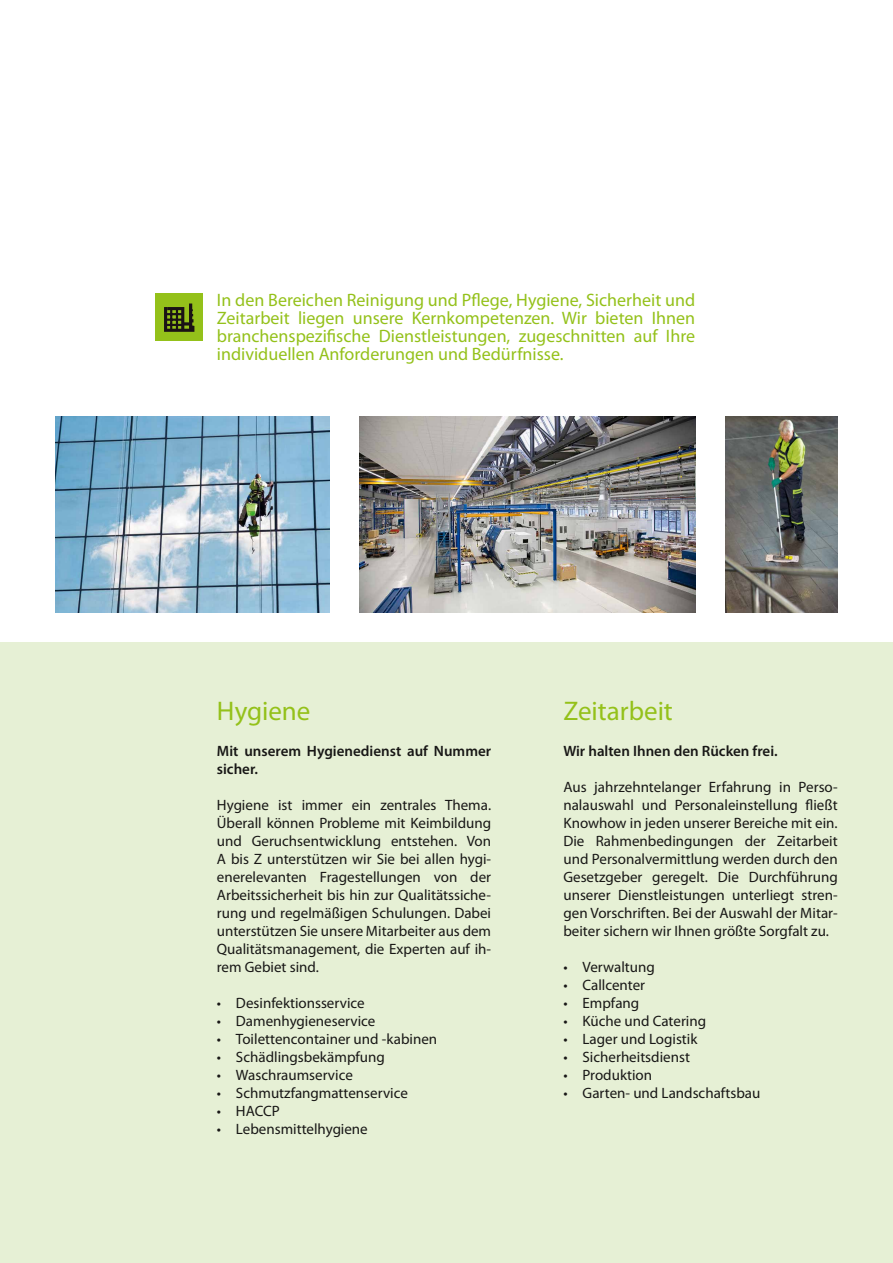
<style>
.page{position:relative;width:893px;height:1263px;background:#fff}
.page>*{position:absolute;margin:0;border:0;box-sizing:border-box;transform-origin:0 0}
.t1{font:27px "Myriad Pro";color:#94c11a}
.t2{font:18px/18px "Myriad Pro";color:#94c11a;text-align:justify}
.t3{font:15px/18px "Myriad Pro";color:#181716;text-align:justify}
.t4{font:600 15px/18px "Myriad Pro";color:#181716}
</style>
<div class="page">
<div style="left:155px;top:293px;width:48px;height:48px;background:#94c11a"></div>
<div style="left:0;top:642px;width:893px;height:621px;background:#e6f0d5"></div>
<img style="left:55px;top:417px;width:275px;height:195px">
<img style="left:359px;top:417px;width:336px;height:195px">
<img style="left:725px;top:417px;width:113px;height:195px">
<svg style="left:164px;top:303px;width:30px;height:29px"></svg>
<p class="t2" style="left:217px;top:291px;width:480px">In den Bereichen Reinigung und Pflege, Hygiene, Sicherheit und Zeitarbeit liegen unsere Kernkompetenzen. Wir bieten Ihnen branchenspezifische Dienstleistungen, zugeschnitten auf Ihre individuellen Anforderungen und Bedürfnisse.</p>
<h1 class="t1" style="left:217px;top:694px;width:95px">Hygiene</h1>
<p class="t4" style="left:217px;top:742px;width:276px">Mit unserem Hygienedienst auf Nummer sicher.</p>
<p class="t3" style="left:217px;top:796px;width:276px">Hygiene ist immer ein zentrales Thema.<br>Überall können Probleme mit Keimbildung und Geruchsentwicklung entstehen. Von A bis Z unterstützen wir Sie bei allen hygi&shy;enerelevanten Fragestellungen von der Arbeitssicherheit bis hin zur Qualitätssiche&shy;rung und regelmäßigen Schulungen. Dabei unterstützen Sie unsere Mitarbeiter aus dem Qualitätsmanagement, die Experten auf ih&shy;rem Gebiet sind.</p>
<p class="t3" style="left:217px;top:994px;width:149px">• Desinfektionsservice</p>
<p class="t3" style="left:217px;top:1012px;width:160px">• Damenhygieneservice</p>
<p class="t3" style="left:217px;top:1030px;width:222px">• Toilettencontainer und -kabinen</p>
<p class="t3" style="left:217px;top:1048px;width:170px">• Schädlingsbekämpfung</p>
<p class="t3" style="left:217px;top:1066px;width:137px">• Waschraumservice</p>
<p class="t3" style="left:217px;top:1084px;width:193px">• Schmutzfangmattenservice</p>
<p class="t3" style="left:217px;top:1102px;width:64px">• HACCP</p>
<p class="t3" style="left:217px;top:1120px;width:152px">• Lebensmittelhygiene</p>
<h1 class="t1" style="left:563px;top:694px;width:111px">Zeitarbeit</h1>
<p class="t4" style="left:563px;top:742px;width:216px">Wir halten Ihnen den Rücken frei.</p>
<p class="t3" style="left:563px;top:778px;width:276px">Aus jahrzehntelanger Erfahrung in Perso&shy;nalauswahl und Personaleinstellung fließt Knowhow in jeden unserer Bereiche mit ein.<br>Die Rahmenbedingungen der Zeitarbeit und Personalvermittlung werden durch den Gesetzgeber geregelt. Die Durchführung unserer Dienstleistungen unterliegt stren&shy;gen Vorschriften. Bei der Auswahl der Mitar&shy;beiter sichern wir Ihnen größte Sorgfalt zu.</p>
<p class="t3" style="left:563px;top:958px;width:93px">• Verwaltung</p>
<p class="t3" style="left:563px;top:976px;width:83px">• Callcenter</p>
<p class="t3" style="left:563px;top:994px;width:77px">• Empfang</p>
<p class="t3" style="left:563px;top:1012px;width:144px">• Küche und Catering</p>
<p class="t3" style="left:563px;top:1030px;width:136px">• Lager und Logistik</p>
<p class="t3" style="left:563px;top:1048px;width:128px">• Sicherheitsdienst</p>
<p class="t3" style="left:563px;top:1066px;width:90px">• Produktion</p>
<p class="t3" style="left:563px;top:1084px;width:198px">• Garten- und Landschaftsbau</p>
</div>
